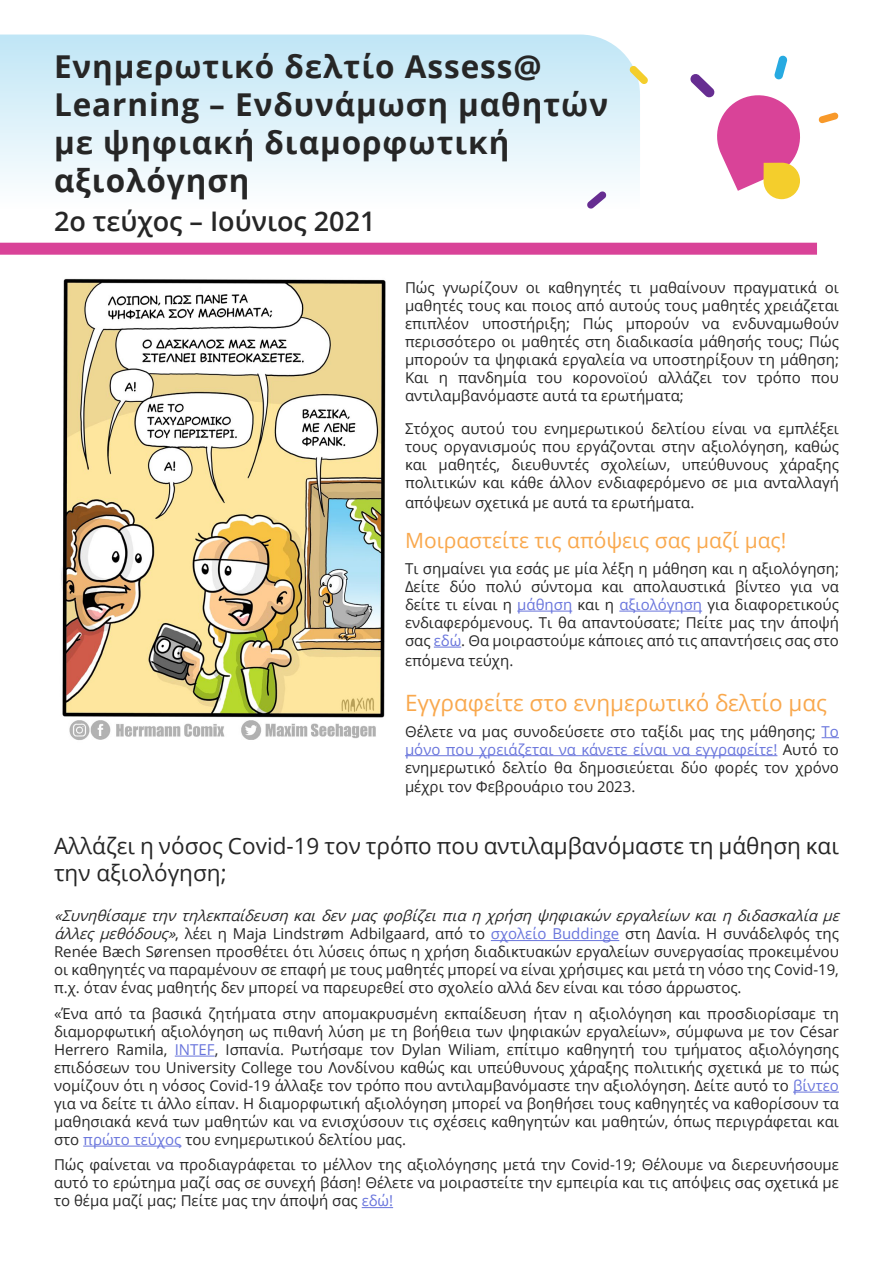
<style>
.page{position:relative;width:893px;height:1263px;background:#fff}
.page>*{position:absolute;margin:0;border:0;box-sizing:border-box;transform-origin:0 0}
.t1{font:700 31.5px/37.8px "Open Sans";letter-spacing:.03em;color:#262626}
.t2{font:600 27px "Open Sans";color:#262626}
.t3{font:22.5px/27px "Open Sans";color:#262626}
.t4{font:22.5px "Open Sans";color:#f9a84d}
.t5{font:21px "Open Sans";color:#f9a84d}
.t6{font:15px/18px "Open Sans";color:#262626;text-align:justify}
.s1{color:#6975dc}
.s2{font-style:italic}
</style>
<div class="page">
<svg style="left:0;top:35px;width:640px;height:148px;background:#daf0f9"></svg>
<div style="left:0;top:243px;width:817px;height:12px;background:#d94398"></div>
<svg style="left:818px;top:112px;width:21px;height:12px"></svg>
<svg style="left:690px;top:55px;width:110px;height:144px"></svg>
<svg style="left:629px;top:66px;width:19px;height:18px"></svg>
<svg style="left:587px;top:191px;width:20px;height:18px"></svg>
<hr style="left:517px;top:611px;width:55px;height:1px;background:#6975dc">
<hr style="left:619px;top:611px;width:83px;height:1px;background:#6975dc">
<svg style="left:434px;top:647px;width:27px;height:1px"></svg>
<svg style="left:822px;top:737px;width:17px;height:1px"></svg>
<hr style="left:405px;top:755px;width:372px;height:1px;background:#6975dc">
<img style="left:61px;top:278px;width:325px;height:462px">
<hr style="left:491px;top:940px;width:128px;height:1px;background:#6975dc">
<hr style="left:175px;top:1056px;width:40px;height:1px;background:#6975dc">
<hr style="left:793px;top:1092px;width:46px;height:1px;background:#6975dc">
<hr style="left:83px;top:1146px;width:99px;height:1px;background:#6975dc">
<hr style="left:362px;top:1207px;width:31px;height:1px;background:#6975dc">
<h1 class="t1" style="left:54px;top:47px;width:556px">Ενημερωτικό δελτίο Assess@<br>Learning – Ενδυνάμωση μαθητών με ψηφιακή διαμορφωτική αξιολόγηση</h1>
<h2 class="t2" style="left:54px;top:202px;width:323px">2ο τεύχος – Ιούνιος 2021</h2>
<p class="t6" style="left:405px;top:279px;width:435px">Πώς γνωρίζουν οι καθηγητές τι μαθαίνουν πραγματικά οι μαθητές τους και ποιος από αυτούς τους μαθητές χρειάζεται επιπλέον υποστήριξη; Πώς μπορούν να ενδυναμωθούν περισσότερο οι μαθητές στη διαδικασία μάθησής τους; Πώς μπορούν τα ψηφιακά εργαλεία να υποστηρίξουν τη μάθηση; Και η πανδημία του κορονοϊού αλλάζει τον τρόπο που αντιλαμβανόμαστε αυτά τα ερωτήματα;</p>
<p class="t6" style="left:405px;top:420px;width:435px">Στόχος αυτού του ενημερωτικού δελτίου είναι να εμπλέξει τους οργανισμούς που εργάζονται στην αξιολόγηση, καθώς και μαθητές, διευθυντές σχολείων, υπεύθυνους χάραξης πολιτικών και κάθε άλλον ενδιαφερόμενο σε μια ανταλλαγή</p>
<p class="t6" style="left:405px;top:493px;width:291px">απόψεων σχετικά με αυτά τα ερωτήματα.</p>
<h3 class="t5" style="left:405px;top:526px;width:383px">Μοιραστείτε τις απόψεις σας μαζί μας!</h3>
<p class="t6" style="left:405px;top:559px;width:435px">Τι σημαίνει για εσάς με μία λέξη η μάθηση και η αξιολόγηση; Δείτε δύο πολύ σύντομα και απολαυστικά βίντεο για να δείτε τι είναι η <span class="s1">μάθηση</span> και η <span class="s1">αξιολόγηση</span> για διαφορετικούς ενδιαφερόμενους. Τι θα απαντούσατε; Πείτε μας την άποψή σας <span class="s1">εδώ</span>. Θα μοιραστούμε κάποιες από τις απαντήσεις σας στο</p>
<p class="t6" style="left:405px;top:651px;width:110px">επόμενα τεύχη.</p>
<h3 class="t4" style="left:405px;top:687px;width:424px">Εγγραφείτε στο ενημερωτικό δελτίο μας</h3>
<p class="t6" style="left:405px;top:722px;width:435px">Θέλετε να μας συνοδεύσετε στο ταξίδι μας της μάθησης; <span class="s1">Το μόνο που χρειάζεται να κάνετε είναι να εγγραφείτε!</span> Αυτό το ενημερωτικό δελτίο θα δημοσιεύεται δύο φορές τον χρόνο</p>
<p class="t6" style="left:405px;top:777px;width:232px">μέχρι τον Φεβρουάριο του 2023.</p>
<h3 class="t3" style="left:54px;top:832px;width:786px">Αλλάζει η νόσος Covid-19 τον τρόπο που αντιλαμβανόμαστε τη μάθηση και την αξιολόγηση;</h3>
<p class="t6" style="left:54px;top:907px;width:792px;text-align:left"><span class="s2">«Συνηθίσαμετηντηλεκπαίδευσηκαιδενμαςφοβίζειπιαηχρήσηψηφιακώνεργαλείωνκαιηδιδασκαλίαμε άλλεςμεθόδους»</span>, λέει η Maja Lindstrøm Adbilgaard, από το <span class="s1">σχολείο Buddinge</span> στη Δανία. Η συνάδελφός της Renée Bæch Sørensen προσθέτει ότι λύσεις όπως η χρήση διαδικτυακών εργαλείων συνεργασίας προκειμένου οι καθηγητές να παραμένουν σε επαφή με τους μαθητές μπορεί να είναι χρήσιμες και μετά τη νόσο της Covid-19, π.χ. όταν ένας μαθητής δεν μπορεί να παρευρεθεί στο σχολείο αλλά δεν είναι και τόσο άρρωστος.</p>
<p class="t6" style="left:54px;top:1004px;width:786px">«Ένα από τα βασικά ζητήματα στην απομακρυσμένη εκπαίδευση ήταν η αξιολόγηση και προσδιορίσαμε τη διαμορφωτική αξιολόγηση ως πιθανή λύση με τη βοήθεια των ψηφιακών εργαλείων», σύμφωνα με τον César Herrero Ramila, <span class="s1">INTEF</span>, Ισπανία. Ρωτήσαμε τον Dylan Wiliam, επίτιμο καθηγητή του τμήματος αξιολόγησης επιδόσεων του University College του Λονδίνου καθώς και υπεύθυνους χάραξης πολιτικής σχετικά με το πώς νομίζουν ότι η νόσος Covid-19 άλλαξε τον τρόπο που αντιλαμβανόμαστε την αξιολόγηση. Δείτε αυτό το <span class="s1">βίντεο </span>για να δείτε τι άλλο είπαν. Η διαμορφωτική αξιολόγηση μπορεί να βοηθήσει τους καθηγητές να καθορίσουν τα μαθησιακά κενά των μαθητών και να ενισχύσουν τις σχέσεις καθηγητών και μαθητών, όπως περιγράφεται και στο <span class="s1">πρώτο τεύχος</span> του ενημερωτικού δελτίου μας.</p>
<p class="t6" style="left:54px;top:1156px;width:786px">Πώς φαίνεται να προδιαγράφεται το μέλλον της αξιολόγησης μετά την Covid-19; Θέλουμε να διερευνήσουμε αυτό το ερώτημα μαζί σας σε συνεχή βάση! Θέλετε να μοιραστείτε την εμπειρία και τις απόψεις σας σχετικά με το θέμα μαζί μας; Πείτε μας την άποψή σας <span class="s1">εδώ!</span></p>
</div>
